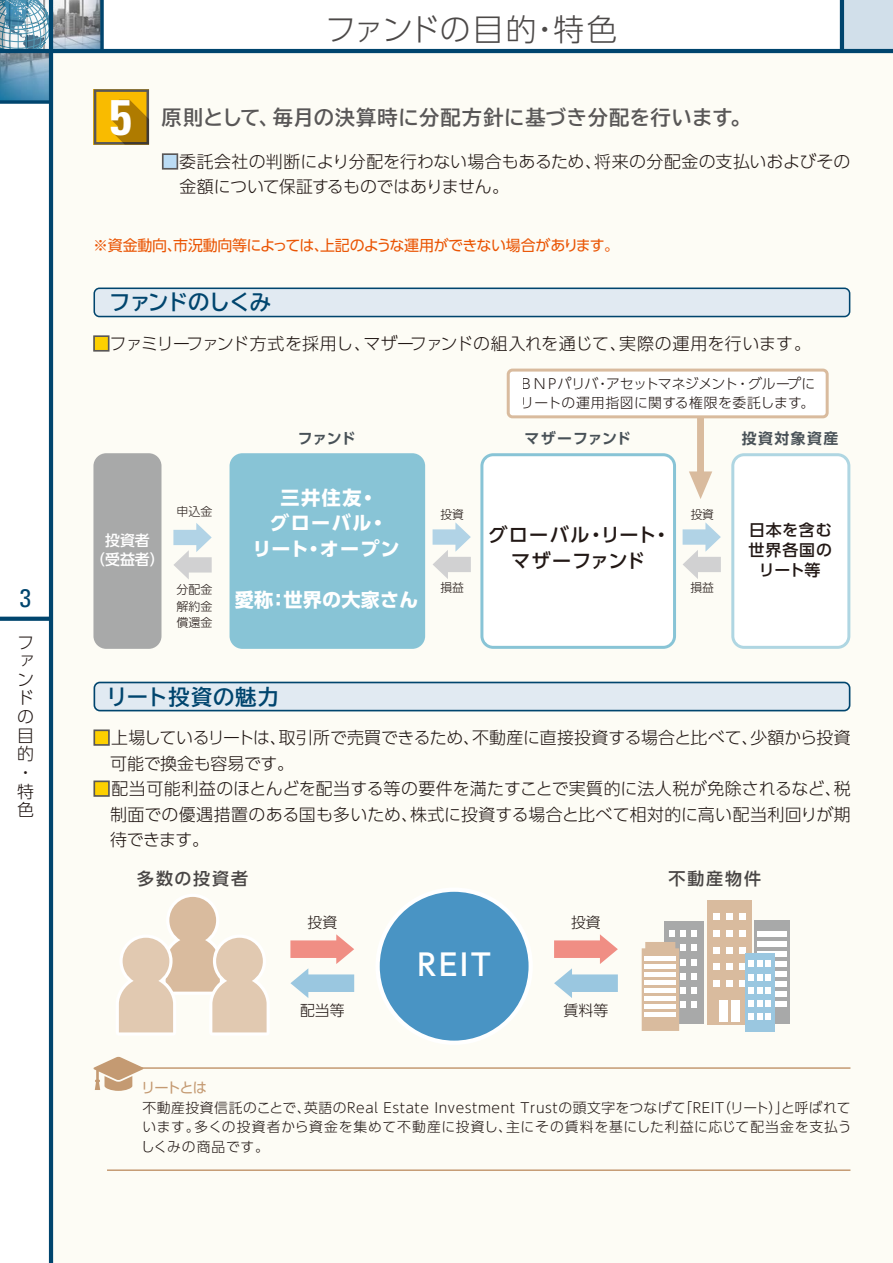
<style>
.page{position:relative;width:893px;height:1263px;background:#fff}
.page>*{position:absolute;margin:0;border:0;box-sizing:border-box;transform-origin:0 0}
.t1{font:700 condensed 49.95px "Univers";color:#fff}
.t2{font:300 30.75px "UD Shin Go Pro";letter-spacing:.005em;color:#4c4948}
.t3{font:500 29.7px "UD Shin Go Pro";color:#fff}
.t4{font:condensed 25.5px "Univers";color:#00456e}
.t5{font:700 21.3px "TBUD Go Std";letter-spacing:.03em;color:#00456e}
.t6{font:700 21.3px "TBUD Go Std";letter-spacing:-.03em;color:#00456e}
.t7{font:700 20.25px "TBUD Go Std";letter-spacing:.03em;color:#595757}
.t8{font:700 19.2px/25.5px "UD Shin Go Pro";letter-spacing:.06em;color:#fff;text-align:center}
.t9{font:500 19.2px/25.5px "UD Shin Go Pro";letter-spacing:.05em;color:#221815;text-align:center}
.t10{font:700 19.2px "UD Shin Go Pro";letter-spacing:.01em;color:#fff}
.t11{font:300 16.95px/18.6px "UD Shin Go Pro";letter-spacing:-.005em;color:#221815}
.t12{font:500 16.95px "UD Shin Go Pro";letter-spacing:.11em;color:#494645}
.t13{font:500 15.9px/20.2px "UD Shin Go Pro";letter-spacing:.05em;color:#221815;text-align:center}
.t14{font:15px "UD Shin Go Pro";letter-spacing:-.025em;color:#ea5504}
.t15{font:300 14.85px "UD Shin Go Pro";color:#221815}
.t16{font:700 14.85px "UD Shin Go Pro De";letter-spacing:.08em;color:#485157}
.t17{font:500 14.85px/19.2px "UD Shin Go Pro";color:#fff;text-align:center}
.t18{font:700 14.85px "UD Shin Go Pro De";letter-spacing:.025em;color:#485157}
.t19{font:14.25px "UD Shin Go Pro";letter-spacing:-.085em;color:#c49a72}
.t20{font:300 13.8px/19.2px "UD Shin Go Pro";letter-spacing:.04em;color:#221815;text-align:justify}
.t21{font:300 13.8px/18.6px "UD Shin Go Pro";letter-spacing:-.005em;color:#221815}
.t22{font:300 12px/16.5px "UD Shin Go Pro";color:#221815;text-align:justify}
.s1{color:#bbdcf4}
.s2{color:#fdd000}
</style>
<div class="page">
<img style="left:0;top:53px;width:49px;height:47px">
<svg style="left:0;top:0;width:49px;height:49px"></svg>
<img style="left:53px;top:0;width:47px;height:49px">
<div style="left:842px;top:0;width:51px;height:51px;background:#d1dfea"></div>
<svg style="left:0;top:617px;width:49px;height:4px"></svg>
<div style="left:51px;top:51px;width:842px;height:1212px;background:#fdfcf5"></div>
<hr style="left:49px;top:0;width:4px;height:1263px;background:#00456e">
<hr style="left:0;top:49px;width:893px;height:4px;background:#00456e">
<svg style="left:0;top:100px;width:49px;height:4px"></svg>
<svg style="left:100px;top:0;width:4px;height:49px"></svg>
<hr style="left:840px;top:0;width:4px;height:51px;background:#00456e">
<div style="left:162px;top:153px;width:16px;height:17px;border:2px solid #595757"></div>
<svg style="left:94px;top:89px;width:55px;height:56px"></svg>
<svg style="left:94px;top:682px;width:756px;height:29px"></svg>
<div style="left:93px;top:729px;width:17px;height:17px;border:2px solid #595757"></div>
<div style="left:93px;top:780px;width:17px;height:17px;border:2px solid #595757"></div>
<div style="left:378px;top:890px;width:153px;height:153px;background:#4994c4;border-radius:50%"></div>
<div style="left:375px;top:887px;width:158px;height:158px;border:4px solid #fff;border-radius:50%"></div>
<div style="left:664px;top:921px;width:40px;height:103px;background:#a8a9a9"></div>
<div style="left:669px;top:930px;width:6px;height:7px;background:#fff"></div>
<div style="left:680px;top:930px;width:6px;height:7px;background:#fff"></div>
<div style="left:691px;top:930px;width:6px;height:7px;background:#fff"></div>
<div style="left:707px;top:900px;width:44px;height:124px;background:#d9bb9e"></div>
<div style="left:719px;top:1000px;width:21px;height:22px;background:#fff"></div>
<hr style="left:729px;top:996px;width:2px;height:26px;background:#d9bb9e">
<div style="left:714px;top:913px;width:6px;height:7px;background:#fff"></div>
<div style="left:726px;top:913px;width:7px;height:7px;background:#fff"></div>
<div style="left:739px;top:913px;width:6px;height:7px;background:#fff"></div>
<div style="left:714px;top:930px;width:6px;height:7px;background:#fff"></div>
<div style="left:726px;top:930px;width:7px;height:7px;background:#fff"></div>
<div style="left:739px;top:930px;width:6px;height:7px;background:#fff"></div>
<div style="left:714px;top:946px;width:6px;height:7px;background:#fff"></div>
<div style="left:726px;top:946px;width:7px;height:7px;background:#fff"></div>
<div style="left:739px;top:946px;width:6px;height:7px;background:#fff"></div>
<div style="left:714px;top:963px;width:6px;height:7px;background:#fff"></div>
<div style="left:726px;top:963px;width:7px;height:7px;background:#fff"></div>
<div style="left:739px;top:963px;width:6px;height:7px;background:#fff"></div>
<div style="left:714px;top:980px;width:6px;height:7px;background:#fff"></div>
<div style="left:726px;top:980px;width:7px;height:7px;background:#fff"></div>
<div style="left:739px;top:980px;width:6px;height:7px;background:#fff"></div>
<svg style="left:642px;top:942px;width:55px;height:89px"></svg>
<hr style="left:644px;top:957px;width:32px;height:4px;background:#fff">
<hr style="left:644px;top:965px;width:32px;height:4px;background:#fff">
<hr style="left:644px;top:973px;width:32px;height:4px;background:#fff">
<hr style="left:644px;top:981px;width:32px;height:4px;background:#fff">
<hr style="left:644px;top:989px;width:32px;height:4px;background:#fff">
<div style="left:644px;top:996px;width:32px;height:5px;background:#fff"></div>
<div style="left:644px;top:1004px;width:32px;height:5px;background:#fff"></div>
<div style="left:644px;top:1012px;width:32px;height:5px;background:#fff"></div>
<div style="left:754px;top:920px;width:35px;height:104px;background:#a8a9a9"></div>
<div style="left:756px;top:931px;width:30px;height:5px;background:#fff"></div>
<div style="left:756px;top:941px;width:30px;height:5px;background:#fff"></div>
<div style="left:756px;top:951px;width:30px;height:5px;background:#fff"></div>
<div style="left:756px;top:961px;width:30px;height:5px;background:#fff"></div>
<div style="left:756px;top:971px;width:30px;height:5px;background:#fff"></div>
<div style="left:756px;top:981px;width:30px;height:6px;background:#fff"></div>
<div style="left:756px;top:991px;width:30px;height:6px;background:#fff"></div>
<div style="left:756px;top:1001px;width:30px;height:6px;background:#fff"></div>
<div style="left:745px;top:953px;width:29px;height:78px;background:#9ac7e0"></div>
<div style="left:748px;top:960px;width:6px;height:7px;background:#fff"></div>
<div style="left:757px;top:960px;width:6px;height:7px;background:#fff"></div>
<div style="left:765px;top:960px;width:6px;height:7px;background:#fff"></div>
<svg style="left:748px;top:974px;width:23px;height:6px"></svg>
<svg style="left:748px;top:987px;width:23px;height:6px"></svg>
<div style="left:748px;top:1000px;width:6px;height:7px;background:#fff"></div>
<div style="left:757px;top:1000px;width:6px;height:7px;background:#fff"></div>
<div style="left:765px;top:1000px;width:6px;height:7px;background:#fff"></div>
<div style="left:748px;top:1013px;width:6px;height:7px;background:#fff"></div>
<div style="left:757px;top:1013px;width:6px;height:7px;background:#fff"></div>
<div style="left:765px;top:1013px;width:6px;height:7px;background:#fff"></div>
<svg style="left:119px;top:897px;width:148px;height:136px"></svg>
<svg style="left:290px;top:934px;width:64px;height:64px"></svg>
<svg style="left:554px;top:934px;width:64px;height:64px"></svg>
<hr style="left:107px;top:1169px;width:743px;height:2px;background:#c49a72">
<hr style="left:107px;top:1067px;width:743px;height:2px;background:#c49a72">
<svg style="left:94px;top:1057px;width:49px;height:34px"></svg>
<div style="left:697px;top:398px;width:7px;height:88px;background:#d9bb9e"></div>
<svg style="left:689px;top:471px;width:23px;height:28px"></svg>
<div style="left:508px;top:370px;width:319px;height:47px;background:#fff;border-radius:4px"></div>
<div style="left:507px;top:369px;width:322px;height:49px;border:3px solid #d9bb9e;border-radius:4px"></div>
<div style="left:93px;top:335px;width:17px;height:17px;border:2px solid #595757"></div>
<svg style="left:93px;top:288px;width:757px;height:29px"></svg>
<div style="left:93px;top:453px;width:68px;height:196px;background:#a8a9a9;border-radius:13px"></div>
<div style="left:230px;top:453px;width:195px;height:196px;background:#88c4d6;border-radius:13px"></div>
<svg style="left:480px;top:453px;width:196px;height:196px"></svg>
<svg style="left:731px;top:453px;width:119px;height:196px"></svg>
<svg style="left:173px;top:523px;width:39px;height:56px"></svg>
<svg style="left:433px;top:522px;width:38px;height:57px"></svg>
<svg style="left:683px;top:522px;width:38px;height:57px"></svg>
<hr style="left:892px;top:0;width:1px;height:51px;background:#b2c9db">
<h3 class="t4" style="left:20px;top:582px;width:13px">3</h3>
<p class="t11" style="left:17px;top:632px;width:18px">ファンドの目的・特色</p>
<h1 class="t1" style="left:109px;top:86px;width:24px">5</h1>
<h2 class="t2" style="left:325px;top:4px;width:294px">ファンドの目的・特色</h2>
<p class="t7" style="left:162px;top:101px;width:591px">原則として、毎月の決算時に分配方針に基づき分配を行います。</p>
<p class="t11" style="left:180px;top:148px;width:672px;line-height:25.5px;text-indent:-18px"><span class="s1">■</span>委託会社の判断により分配を行わない場合もあるため、将来の分配金の支払いおよびその金額について保証するものではありません。</p>
<p class="t14" style="left:93px;top:233px;width:527px">※資金動向、市況動向等によっては、上記のような運用ができない場合があります。</p>
<p class="t6" style="left:109px;top:285px;width:163px">ファンドのしくみ</p>
<p class="t11" style="left:93px;top:334px;width:720px"><span class="s2">■</span>ファミリーファンド方式を採用し、マザーファンドの組入れを通じて、実際の運用を行います。</p>
<p class="t17" style="left:90px;top:530px;width:76px">投資者<br>（受益者）</p>
<p class="t22" style="left:176px;top:503px;width:38px">申込金</p>
<p class="t22" style="left:176px;top:581px;width:38px">分配金解約金償還金</p>
<p class="t16" style="left:298px;top:427px;width:59px">ファンド</p>
<p class="t8" style="left:252px;top:484px;width:149px">三井住友・<br>グローバル・<br>リート・オープン</p>
<p class="t10" style="left:235px;top:584px;width:185px">愛称：世界の大家さん</p>
<p class="t22" style="left:441px;top:506px;width:25px">投資</p>
<p class="t22" style="left:441px;top:579px;width:25px">損益</p>
<p class="t21" style="left:520px;top:374px;width:297px">ＢＮＰパリバ・アセットマネジメント・グループにリートの運用指図に関する権限を委託します。</p>
<p class="t18" style="left:525px;top:427px;width:108px">マザーファンド</p>
<p class="t9" style="left:489px;top:522px;width:184px">グローバル・リート・マザーファンド</p>
<p class="t22" style="left:691px;top:506px;width:25px">投資</p>
<p class="t22" style="left:691px;top:579px;width:25px">損益</p>
<p class="t16" style="left:742px;top:427px;width:98px">投資対象資産</p>
<p class="t13" style="left:748px;top:519px;width:85px">日本を含む世界各国のリート等</p>
<p class="t5" style="left:106px;top:679px;width:174px">リート投資の魅力</p>
<p class="t11" style="left:110px;top:724px;width:742px;line-height:25.5px;text-indent:-17px"><span class="s2">■</span>上場しているリートは、取引所で売買できるため、不動産に直接投資する場合と比べて、少額から投資可能で換金も容易です。</p>
<p class="t11" style="left:110px;top:775px;width:742px;line-height:25.5px;text-align:justify;text-indent:-17px"><span class="s2">■</span>配当可能利益のほとんどを配当する等の要件を満たすことで実質的に法人税が免除されるなど、税制面での優遇措置のある国も多いため、株式に投資する場合と比べて相対的に高い配当利回りが期待できます。</p>
<p class="t12" style="left:137px;top:865px;width:112px">多数の投資者</p>
<p class="t12" style="left:669px;top:865px;width:94px">不動産物件</p>
<p class="t15" style="left:307px;top:910px;width:31px">投資</p>
<p class="t15" style="left:571px;top:910px;width:31px">投資</p>
<p class="t15" style="left:300px;top:998px;width:46px">配当等</p>
<h3 class="t3" style="left:418px;top:941px;width:75px">REIT</h3>
<p class="t15" style="left:564px;top:998px;width:46px">賃料等</p>
<p class="t19" style="left:141px;top:1076px;width:67px">リートとは</p>
<p class="t20" style="left:141px;top:1098px;width:712px">不動産投資信託のことで、英語のReal Estate Investment Trustの頭文字をつなげて「REIT（リート）」と呼ばれています。多くの投資者から資金を集めて不動産に投資し、主にその賃料を基にした利益に応じて配当金を支払うしくみの商品です。</p>
</div>
